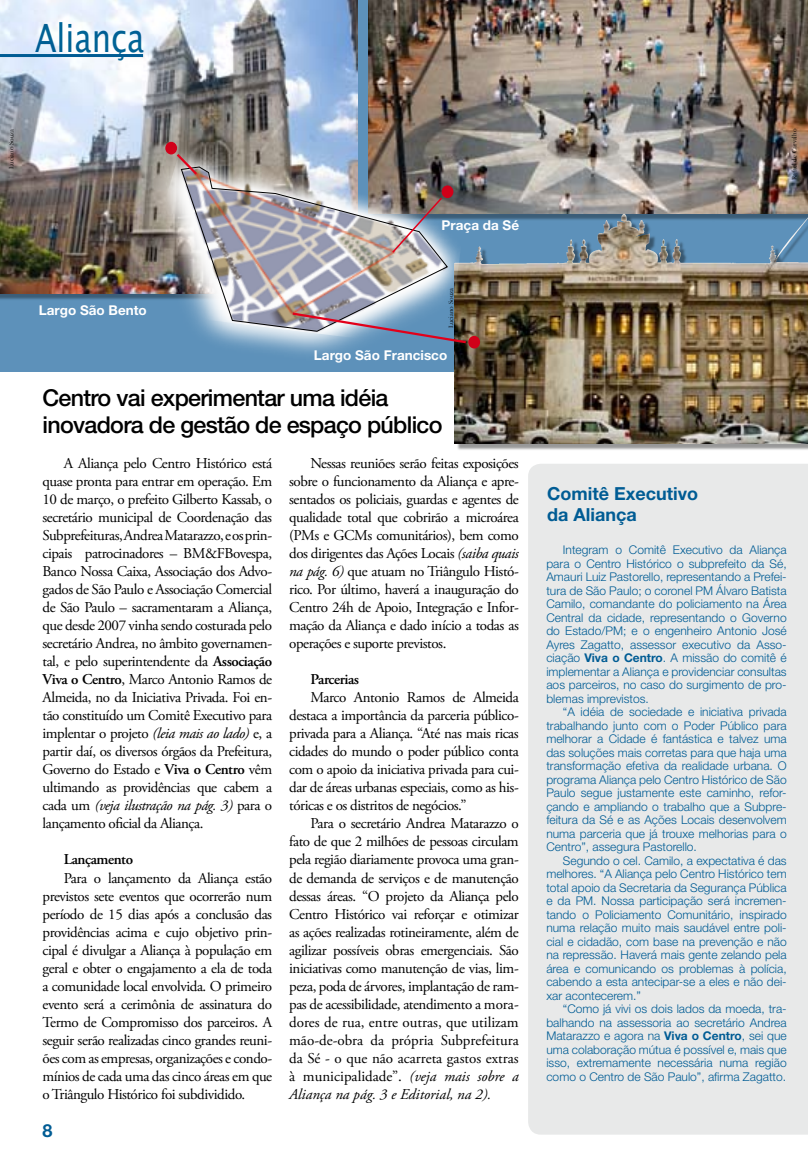
<style>
.page{position:relative;width:808px;height:1170px;background:#fff}
.page>*{position:absolute;margin:0;border:0;box-sizing:border-box;transform-origin:0 0}
.t1{font:39px "Lucida Sans Unicode";color:#006496;scale:.8 1}
.t2{font:500 23.25px/27px "Helvetica Neue";letter-spacing:-.03em;color:#000}
.t3{font:700 18px/21px "Helvetica Neue";color:#005c94}
.t4{font:15px/18px "Adobe Garamond Pro";letter-spacing:-.03em;color:#000;text-align:justify}
.t5{font:600 15px "Adobe Garamond Pro";letter-spacing:-.03em;color:#000}
.t6{font:700 13.5px "Helvetica Neue";color:#fff}
.t7{font:300 12px/13.5px "Helvetica Neue";color:#005c94;text-align:justify}
.t8{font:7.05px "Garamond";color:#000}
.s1{font-style:italic}
.s2{font-weight:600}
.s3{font-weight:700}
</style>
<div class="page">
<div style="left:0;top:0;width:808px;height:372px;background:#5d91ba"></div>
<div style="left:528px;top:464px;width:280px;height:670px;background:#e8e9e9"></div>
<img style="left:369px;top:0;width:439px;height:213px">
<div style="left:455px;top:214px;width:353px;height:237px;background:#000;opacity:.41"></div>
<img style="left:454px;top:213px;width:354px;height:231px">
<img style="left:0;top:0;width:357px;height:293px">
<div style="left:468px;top:336px;width:12px;height:12px;background:#d10019;border-radius:50%"></div>
<svg style="left:142px;top:142px;width:327px;height:222px"></svg>
<img style="left:157px;top:146px;width:314px;height:203px">
<img style="left:180px;top:166px;width:268px;height:166px">
<img style="left:391px;top:196px;width:53px;height:58px">
<svg style="left:174px;top:151px;width:25px;height:26px"></svg>
<img style="left:290px;top:311px;width:178px;height:34px">
<hr style="left:0;top:54px;width:143px;height:3px;background:#005c94">
<h1 class="t1" style="left:35px;top:7px;width:138px">Aliança</h1>
<p class="t8" style="left:7px;top:169px;width:41px;rotate:-90deg">Luciano Souza</p>
<p class="t6" style="left:39px;top:301px;width:110px">Largo São Bento</p>
<p class="t6" style="left:442px;top:217px;width:79px">Praça da Sé</p>
<p class="t8" style="left:446px;top:328px;width:41px;rotate:-90deg">Luciano Souza</p>
<p class="t6" style="left:314px;top:347px;width:135px">Largo São Francisco</p>
<h2 class="t2" style="left:43px;top:384px;width:402px">Centro vai experimentar uma idéia inovadora de gestão de espaço público</h2>
<p class="t4" style="left:289px;top:455px;width:231px;text-indent:21px">Nessas reuniões serão feitas exposições sobre o funcionamento da Aliança e apre&shy;sentados os policiais, guardas e agentes de qualidade total que cobrirão a microárea (PMs e GCMs comunitários), bem como dos dirigentes das Ações Locais <span class="s1">(saiba quais na pág. 6)</span> que atuam no Triângulo Histó&shy;rico. Por último, haverá a inauguração do Centro 24h de Apoio, Integração e Infor&shy;mação da Aliança e dado início a todas as operações e suporte previstos.</p>
<p class="t5" style="left:310px;top:671px;width:50px">Parcerias</p>
<p class="t4" style="left:289px;top:689px;width:231px;text-indent:21px">Marco Antonio Ramos de Almeida destaca a importância da parceria público&shy;privada para a Aliança. “Até nas mais ricas cidades do mundo o poder público conta com o apoio da iniciativa privada para cui&shy;dar de áreas urbanas especiais, como as his&shy;tóricas e os distritos de negócios.”</p>
<p class="t4" style="left:289px;top:815px;width:231px;text-indent:21px">Para o secretário Andrea Matarazzo o fato de que 2 milhões de pessoas circulam pela região diariamente provoca uma gran&shy;de demanda de serviços e de manutenção dessas áreas. “O projeto da Aliança pelo Centro Histórico vai reforçar e otimizar as ações realizadas rotineiramente, além de agilizar possíveis obras emergenciais. São iniciativas como manutenção de vias, lim&shy;peza, poda de árvores, implantação de ram&shy;pas de acessibilidade, atendimento a mora&shy;dores de rua, entre outras, que utilizam mão-de-obra da própria Subprefeitura da Sé - o que não acarreta gastos extras à municipalidade”. <span class="s1">(veja mais sobre a Aliança na pág. 3 e Editorial, na 2).</span></p>
<p class="t4" style="left:43px;top:455px;width:231px;text-indent:21px">A Aliança pelo Centro Histórico está quase pronta para entrar em operação. Em 10 de março, o prefeito Gilberto Kassab, o secretário municipal de Coordenação das Subprefeituras, Andrea Matarazzo, e os prin&shy;cipais patrocinadores – BM&amp;FBovespa, Banco Nossa Caixa, Associação dos Advo&shy;gados de São Paulo e Associação Comercial de São Paulo – sacramentaram a Aliança, que desde 2007 vinha sendo costurada pelo secretário Andrea, no âmbito governamen&shy;tal, e pelo superintendente da <span class="s2">Associação Viva o Centro</span>, Marco Antonio Ramos de Almeida, no da Iniciativa Privada. Foi en&shy;tão constituído um Comitê Executivo para implentar o projeto <span class="s1">(leia mais ao lado)</span> e, a partir daí, os diversos órgãos da Prefeitura, Governo do Estado e <span class="s2">Viva o Centro</span> vêm ultimando as providências que cabem a cada um <span class="s1">(veja ilustração na pág. 3)</span> para o lançamento oficial da Aliança.</p>
<p class="t5" style="left:64px;top:851px;width:71px">Lançamento</p>
<p class="t4" style="left:43px;top:869px;width:231px;text-indent:21px">Para o lançamento da Aliança estão previstos sete eventos que ocorrerão num período de 15 dias após a conclusão das providências acima e cujo objetivo prin&shy;cipal é divulgar a Aliança à população em geral e obter o engajamento a ela de toda a comunidade local envolvida. O primeiro evento será a cerimônia de assinatura do Termo de Compromisso dos parceiros. A seguir serão realizadas cinco grandes reuni&shy;ões com as empresas, organizações e condo&shy;mínios de cada uma das cinco áreas em que o Triângulo Histórico foi subdividido.</p>
<p class="t8" style="left:790px;top:180px;width:53px;rotate:-90deg">Rafael de Carvalho</p>
<p class="t3" style="left:547px;top:483px;width:152px">Comitê Executivo da Aliança</p>
<p class="t7" style="left:546px;top:542px;width:242px;text-indent:16px">Integram o Comitê Executivo da Aliança para o Centro Histórico o subprefeito da Sé, Amauri Luiz Pastorello, representando a Prefei&shy;tura de São Paulo; o coronel PM Álvaro Batista Camilo, comandante do policiamento na Área Central da cidade, representando o Governo do Estado/PM; e o engenheiro Antonio José Ayres Zagatto, assessor executivo da Asso&shy;ciação <span class="s3">Viva o Centro</span>. A missão do comitê é implementar a Aliança e providenciar consultas aos parceiros, no caso do surgimento de pro&shy;blemas imprevistos.</p>
<p class="t7" style="left:546px;top:704px;width:242px;text-indent:16px">“A idéia de sociedade e iniciativa privada trabalhando junto com o Poder Público para melhorar a Cidade é fantástica e talvez uma das soluções mais corretas para que haja uma transformação efetiva da realidade urbana. O programa Aliança pelo Centro Histórico de São Paulo segue justamente este caminho, refor&shy;çando e ampliando o trabalho que a Subpre&shy;feitura da Sé e as Ações Locais desenvolvem numa parceria que já trouxe melhorias para o Centro”, assegura Pastorello.</p>
<p class="t7" style="left:546px;top:853px;width:242px;text-indent:16px">Segundo o cel. Camilo, a expectativa é das melhores. “A Aliança pelo Centro Histórico tem total apoio da Secretaria da Segurança Pública e da PM. Nossa participação será incremen&shy;tando o Policiamento Comunitário, inspirado numa relação muito mais saudável entre poli&shy;cial e cidadão, com base na prevenção e não na repressão. Haverá mais gente zelando pela área e comunicando os problemas à polícia, cabendo a esta antecipar-se a eles e não dei&shy;xar acontecerem.”</p>
<p class="t7" style="left:546px;top:1001px;width:242px;text-indent:16px">“Como já vivi os dois lados da moeda, tra&shy;balhando na assessoria ao secretário Andrea Matarazzo e agora na <span class="s3">Viva o Centro</span>, sei que uma colaboração mútua é possível e, mais que isso, extremamente necessária numa região como o Centro de São Paulo”, afirma Zagatto.</p>
</div>
